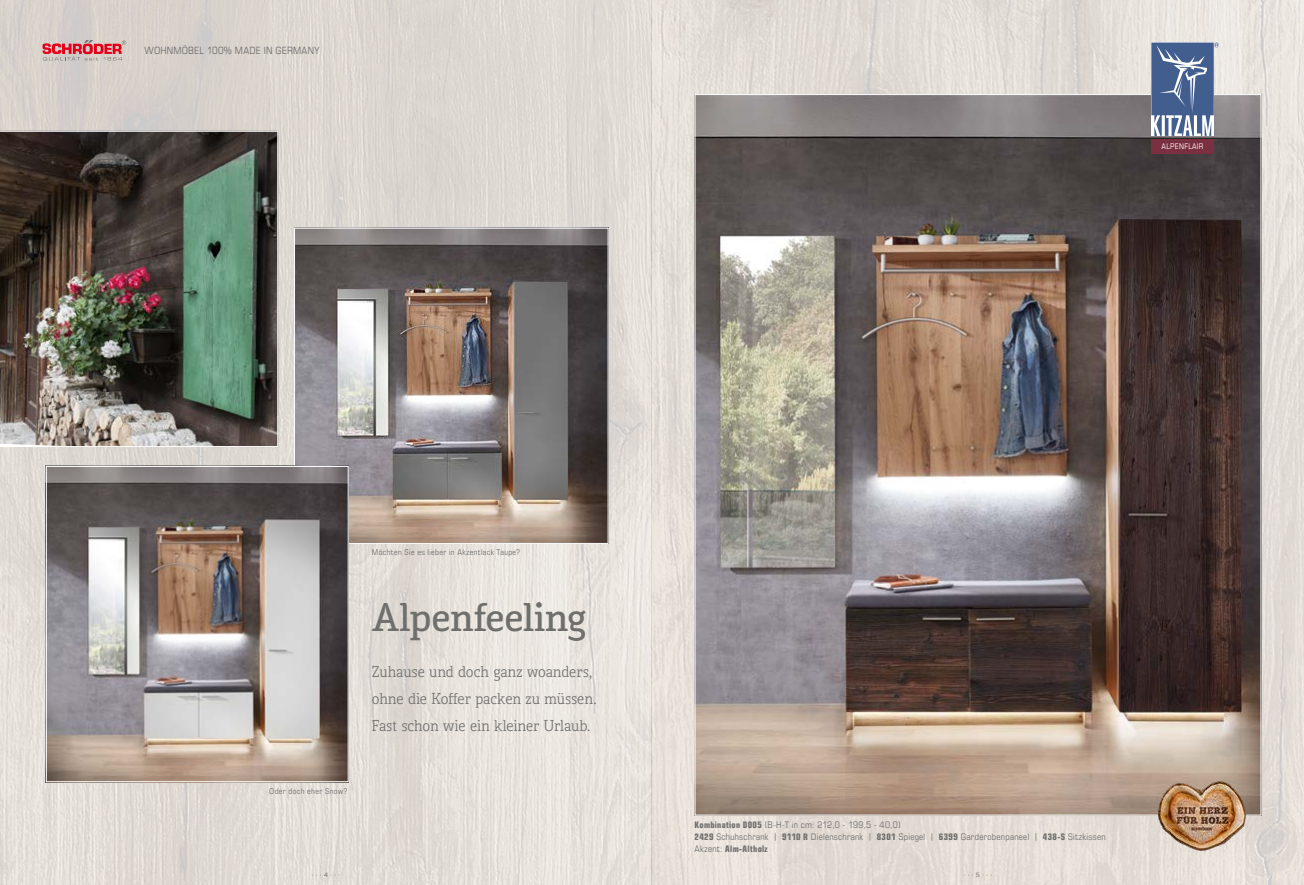
<style>
.page{position:relative;width:1304px;height:885px;background:#fff}
.page>*{position:absolute;margin:0;border:0;box-sizing:border-box;transform-origin:0 0}
.t1{font:700 38px "Kofi Pure Serif";color:#6f6f6e}
.t2{font:15px/27px "Kofi Pure Serif";letter-spacing:-.005em;color:#6f6f6e}
.t3{font:condensed 10px "Eurostile LT Pro";letter-spacing:.02em;color:#6f6f6e}
.t4{font:condensed 9px/12px "Eurostile LT Pro";letter-spacing:.03em;color:#6f6f6e}
.t5{font:condensed 8px "Eurostile LT Pro";letter-spacing:.045em;color:#6f6f6e}
.t6{font:condensed 7.7px "Eurostile LT Pro";letter-spacing:.04em;color:#fff}
.t7{font:6px "Eurostile LT Pro";color:#6f6f6e}
.s1{font-weight:700}
</style>
<div class="page">
<img style="left:0;top:0;width:1304px;height:884px">
<svg style="left:43px;top:40px;width:83px;height:20px;background:#d5888d"></svg>
<img style="left:696px;top:96px;width:563px;height:717px">
<img style="left:296px;top:230px;width:311px;height:312px">
<div style="left:294px;top:228px;width:315px;height:316px;border:1px solid #fff"></div>
<img style="left:48px;top:468px;width:299px;height:312px">
<div style="left:46px;top:466px;width:303px;height:316px;border:1px solid #fff"></div>
<img style="left:0;top:131px;width:278px;height:316px">
<img style="left:1156px;top:779px;width:92px;height:72px">
<div style="left:1151px;top:140px;width:63px;height:14px;background:#7a3041"></div>
<svg style="left:1151px;top:43px;width:68px;height:93px;background:#7084a8"></svg>
<p class="t3" style="left:145px;top:44px;width:177px">WOHNMÖBEL 100% MADE IN GERMANY</p>
<p class="t6" style="left:1162px;top:142px;width:43px">ALPENFLAIR</p>
<p class="t5" style="left:372px;top:548px;width:150px">Möchten Sie es lieber in Akzentlack Taupe?</p>
<p class="t5" style="left:269px;top:786px;width:79px">Oder doch eher Snow?</p>
<h1 class="t1" style="left:372px;top:591px;width:216px">Alpenfeeling</h1>
<h2 class="t2" style="left:372px;top:658px;width:226px">Zuhause und doch ganz woanders, ohne die Koffer packen zu müssen.<br>Fast schon wie ein kleiner Urlaub.</h2>
<p class="t4" style="left:694px;top:818px;width:413px"><span class="s1">Kombination D005</span> (B-H-T in cm: 212,0 - 199,5 - 40,0)<br><span class="s1">2429</span> Schuhschrank | <span class="s1">9110 R</span> Dielenschrank | <span class="s1">8301</span> Spiegel | <span class="s1">6399</span> Garderobenpaneel | <span class="s1">438-S</span> Sitzkissen<br>Akzent: <span class="s1">Alm-Altholz</span></p>
<p class="t7" style="left:312px;top:871px;width:30px">∙ ∙ ∙ 4 ∙ ∙ ∙</p>
<p class="t7" style="left:964px;top:871px;width:30px">∙ ∙ ∙ 5 ∙ ∙ ∙</p>
</div>
